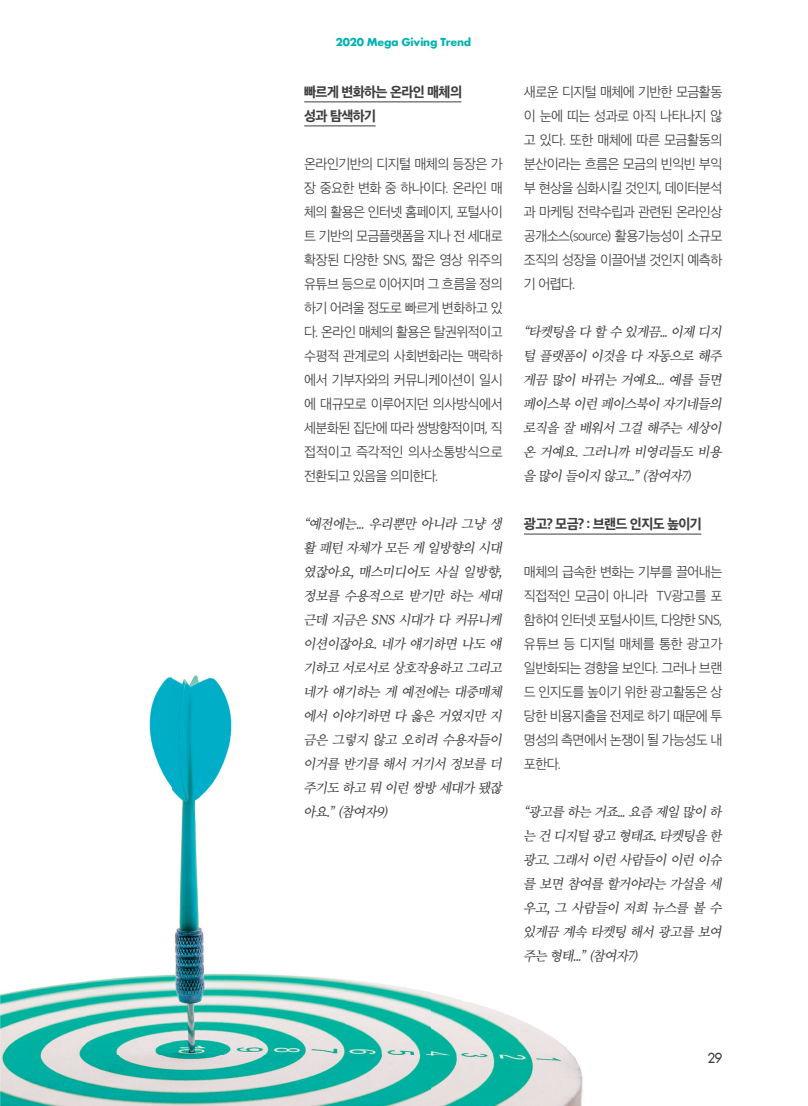
<style>
.page{position:relative;width:808px;height:1106px;background:#fff}
.page>*{position:absolute;margin:0;border:0;box-sizing:border-box;transform-origin:0 0}
.t1{font:13.5px/24px "SD Gothic Neoa c Lt";letter-spacing:-.05em;color:#3e3e3f;text-align:justify}
.t2{font:italic 13.5px/24px "SD Myeongjo Neoa d Md";color:#3e3e3f;text-align:justify}
.t3{font:13.5px/24px "SD Gothic Neoa h Ex Bd";letter-spacing:-.05em;color:#3e3e3f}
.t4{font:13.5px "Futura LT";color:#3e3e3f}
.t5{font:700 12px "Futura";letter-spacing:-.02em;color:#00b2b0}
</style>
<div class="page">
<img style="left:1px;top:675px;width:582px;height:431px">
<hr style="left:304px;top:102px;width:157px;height:1px;background:#3e3e3f">
<hr style="left:304px;top:126px;width:72px;height:1px;background:#3e3e3f">
<hr style="left:524px;top:534px;width:177px;height:1px;background:#3e3e3f">
<p class="t5" style="left:336px;top:36px;width:137px">2020 Mega Giving Trend</p>
<p class="t3" style="left:304px;top:80px;width:159px">빠르게 변화하는 온라인 매체의 성과 탐색하기</p>
<p class="t1" style="left:304px;top:152px;width:200px">온라인기반의 디지털 매체의 등장은 가 장 중요한 변화 중 하나이다. 온라인 매 체의 활용은 인터넷 홈페이지, 포털사이 트 기반의 모금플랫폼을 지나 전 세대로 확장된 다양한 SNS, 짧은 영상 위주의 유튜브 등으로 이어지며 그 흐름을 정의 하기 어려울 정도로 빠르게 변화하고 있 다. 온라인 매체의 활용은 탈권위적이고 수평적 관계로의 사회변화라는 맥락하 에서 기부자와의 커뮤니케이션이 일시 에 대규모로 이루어지던 의사방식에서 세분화된 집단에 따라 쌍방향적이며, 직 접적이고 즉각적인 의사소통방식으로 전환되고 있음을 의미한다.</p>
<p class="t2" style="left:303px;top:512px;width:203px">“예전에는... 우리뿐만 아니라 그냥 생 활 패턴 자체가 모든 게 일방향의 시대 였잖아요, 매스미디어도 사실 일방향, 정보를 수용적으로 받기만 하는 세대 근데 지금은 SNS 시대가 다 커뮤니케 이션이잖아요. 네가 얘기하면 나도 얘 기하고 서로서로 상호작용하고 그리고 네가 얘기하는 게 예전에는 대중매체 에서 이야기하면 다 옳은 거였지만 지 금은 그렇지 않고 오히려 수용자들이 이거를 반기를 해서 거기서 정보를 더 주기도 하고 뭐 이런 쌍방 세대가 됐잖 아요.”(참여자9)</p>
<p class="t1" style="left:524px;top:80px;width:200px">새로운 디지털 매체에 기반한 모금활동 이 눈에 띠는 성과로 아직 나타나지 않 고 있다. 또한 매체에 따른 모금활동의 분산이라는 흐름은 모금의 빈익빈 부익 부 현상을 심화시킬 것인지, 데이터분석 과 마케팅 전략수립과 관련된 온라인상 공개소스(source) 활용가능성이 소규모 조직의 성장을 이끌어낼 것인지 예측하 기 어렵다.</p>
<p class="t2" style="left:523px;top:320px;width:203px">“타켓팅을 다 할 수 있게끔...이제 디지 털 플랫폼이 이것을 다 자동으로 해주 게끔 많이 바뀌는 거예요... 예를 들면 페이스북 이런 페이스북이 자기네들의 로직을 잘 배워서 그걸 해주는 세상이 온 거예요. 그러니까 비영리들도 비용 을 많이 들이지 않고...”(참여자7)</p>
<p class="t3" style="left:524px;top:512px;width:180px">광고? 모금? : 브랜드 인지도 높이기</p>
<p class="t1" style="left:524px;top:560px;width:200px">매체의 급속한 변화는 기부를 끌어내는 직접적인 모금이 아니라 TV광고를 포 함하여 인터넷 포털사이트, 다양한 SNS, 유튜브 등 디지털 매체를 통한 광고가 일반화되는 경향을 보인다. 그러나 브랜 드 인지도를 높이기 위한 광고활동은 상 당한 비용지출을 전제로 하기 때문에 투 명성의 측면에서 논쟁이 될 가능성도 내 포한다.</p>
<p class="t2" style="left:523px;top:800px;width:203px">“광고를 하는 거죠...요즘 제일 많이 하 는 건 디지털 광고 형태죠.타켓팅을 한 광고. 그래서 이런 사람들이 이런 이슈 를 보면 참여를 할거야라는 가설을 세 우고, 그 사람들이 저희 뉴스를 볼 수 있게끔 계속 타켓팅 해서 광고를 보여 주는 형태...”(참여자7)</p>
<p class="t4" style="left:707px;top:1048px;width:16px">29</p>
</div>
